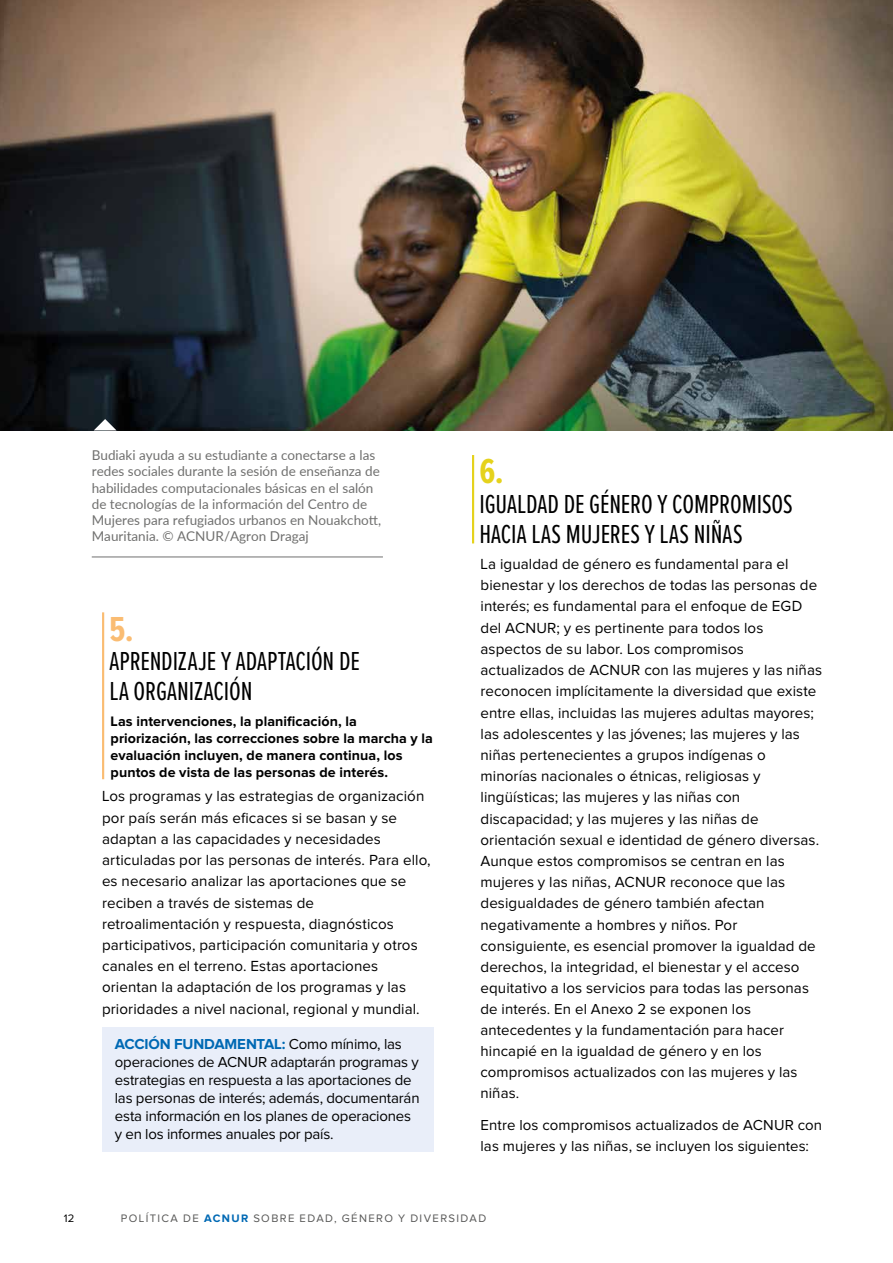
<style>
.page{position:relative;width:893px;height:1263px;background:#fff}
.page>*{position:absolute;margin:0;border:0;box-sizing:border-box;transform-origin:0 0}
.t1{font:700 36px "Proxima Nova Ex Cn";color:#fabc72}
.t2{font:700 36px "Proxima Nova Ex Cn";color:#e5d21c}
.t3{font:27px/30.6px "Proxima Nova Ex Cn";letter-spacing:-.005em;color:#000}
.t4{font:15.15px/21.1px "Proxima Nova";letter-spacing:.005em;color:#000}
.t5{font:15px/18px "Proxima Nova";color:#000}
.t6{font:700 14.25px/17.1px "Proxima Nova";letter-spacing:.005em;color:#000}
.t7{font:13.5px/16.2px "Lato";color:#70706f}
.t8{font:11.25px "Proxima Nova";letter-spacing:.125em;color:#575756}
.t9{font:11.25px "Proxima Nova";color:#000}
.s1{font-weight:700;color:#0069b4}
.s2{font-size:15px}
</style>
<div class="page">
<div style="left:102px;top:1028px;width:332px;height:124px;background:#e9eef9"></div>
<hr style="left:92px;top:557px;width:291px;height:1px;background:#70706f">
<img style="left:0;top:0;width:893px;height:430px">
<svg style="left:94px;top:419px;width:23px;height:11px"></svg>
<hr style="left:102px;top:612px;width:2px;height:167px;background:#fabc72">
<hr style="left:472px;top:455px;width:2px;height:88px;background:#e5d21c">
<p class="t7" style="left:92px;top:446px;width:291px">Budiaki ayuda a su estudiante a conectarse a las redes sociales durante la sesión de enseñanza de habilidades computacionales básicas en el salón de tecnologías de la información del Centro de Mujeres para refugiados urbanos en Nouakchott, Mauritania. © ACNUR/Agron Dragaj</p>
<h1 class="t1" style="left:109px;top:603px;width:26px">5.</h1>
<h2 class="t3" style="left:109px;top:644px;width:252px">APRENDIZAJE Y ADAPTACIÓN DE<br>LA ORGANIZACIÓN</h2>
<p class="t6" style="left:111px;top:713px;width:324px">Las intervenciones, la planificación, la priorización, las correcciones sobre la marcha y la evaluación incluyen, de manera continua, los puntos de vista de las personas de interés.</p>
<p class="t4" style="left:102px;top:786px;width:330px">Los programas y las estrategias de organización por país serán más eficaces si se basan y se adaptan a las capacidades y necesidades articuladas por las personas de interés. Para ello, es necesario analizar las aportaciones que se reciben a través de sistemas de retroalimentación y respuesta, diagnósticos participativos, participación comunitaria y otros canales en el terreno. Estas aportaciones orientan la adaptación de los programas y las prioridades a nivel nacional, regional y mundial.</p>
<p class="t5" style="left:115px;top:1035px;width:306px"><span class="s1">ACCIÓN FUNDAMENTAL:</span> Como mínimo, las operaciones de ACNUR adaptarán programas y estrategias en respuesta a las aportaciones de las personas de interés; además, documentarán esta información en los planes de operaciones y en los informes anuales por país.</p>
<h1 class="t2" style="left:479px;top:445px;width:26px">6.</h1>
<h2 class="t3" style="left:479px;top:487px;width:315px">IGUALDAD DE GÉNERO Y COMPROMISOS<br>HACIA LAS MUJERES Y LAS NIÑAS</h2>
<p class="t4" style="left:480px;top:554px;width:343px">La igualdad de género es fundamental para el bienestar y los derechos de todas las personas de interés; es fundamental para el enfoque de EGD del ACNUR; y es pertinente para todos los aspectos de su labor. Los compromisos actualizados de ACNUR con las mujeres y las niñas reconocen implícitamente la diversidad que existe entre ellas, incluidas las mujeres adultas mayores; las adolescentes y las jóvenes; las mujeres y las niñas pertenecientes a grupos indígenas o minorías nacionales o étnicas, religiosas y lingüísticas; las mujeres y las niñas con discapacidad; y las mujeres y las niñas de orientación sexual e identidad de género diversas.<br>Aunque estos compromisos se centran en las mujeres y las niñas, ACNUR reconoce que las desigualdades de género también afectan negativamente a hombres y niños. Por consiguiente, es esencial promover la igualdad de derechos, la integridad, el bienestar y el acceso equitativo a los servicios para todas las persona<span class="s2">s</span></p>
<p class="t5" style="left:480px;top:999px;width:319px;line-height:21px">de interés. En el Anexo 2 se exponen los antecedentes y la fundamentación para hacer hincapié en la igualdad de género y en los compromisos actualizados con las mujeres y las niñas.</p>
<p class="t5" style="left:480px;top:1115px;width:343px;line-height:21px">Entre los compromisos actualizados de ACNUR con las mujeres y las niñas, se incluyen los siguientes:</p>
<p class="t9" style="left:64px;top:1213px;width:12px">12</p>
<p class="t8" style="left:121px;top:1213px;width:367px">POLÍTICA DE <span class="s1">ACNUR</span> SOBRE EDAD, GÉNERO Y DIVERSIDAD</p>
</div>
